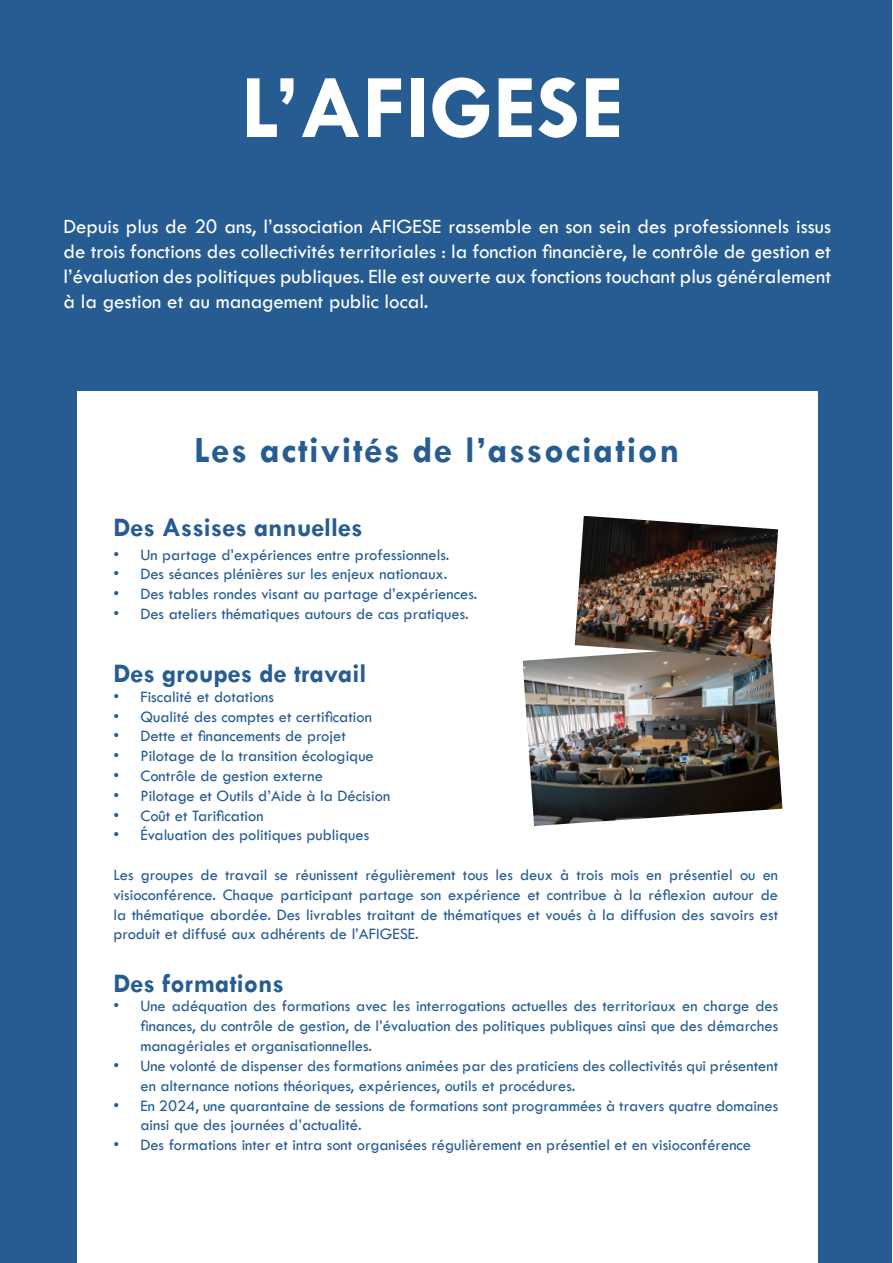
<style>
.page{position:relative;width:893px;height:1263px;background:#fff}
.page>*{position:absolute;margin:0;border:0;box-sizing:border-box;transform-origin:0 0}
.t1{font:700 91.5px "Tw Cen";color:#fff}
.t2{font:700 37.5px "Tw Cen";letter-spacing:.04em;color:#265c92}
.Style_de_paragraphe_2{font:700 27px "Tw Cen";color:#265c92}
.Style_de_paragraphe_1{font:21px/25.2px "Tw Cen";color:#fff;text-align:justify}
.Style_de_paragraphe_1-2{font:16.5px/19.8px "Tw Cen";color:#265c92;text-align:justify}
</style>
<div class="page">
<div style="left:0;top:0;width:892px;height:1263px;background:#265c92"></div>
<div style="left:77px;top:391px;width:740px;height:872px;background:#fff"></div>
<img style="left:523px;top:643px;width:259px;height:183px">
<img style="left:575px;top:516px;width:203px;height:143px">
<p class="t1" style="left:241px;top:53px;width:385px">L’AFIGESE</p>
<p class="Style_de_paragraphe_1" style="left:63px;top:213px;width:769px">Depuis plus de 20 ans, l’association AFIGESE rassemble en son sein des professionnels issus de trois fonctions des collectivités territoriales : la fonction financière, le contrôle de gestion et l’évaluation des politiques publiques. Elle est ouverte aux fonctions touchant plus généralement à la gestion et au management public local.</p>
<p class="t2" style="left:194px;top:427px;width:487px">Les activités de l’association</p>
<p class="Style_de_paragraphe_2" style="left:113px;top:511px;width:251px">Des Assises annuelles</p>
<p class="Style_de_paragraphe_1-2" style="left:113px;top:544px;width:337px">• Un partage d’expériences entre professionnels.</p>
<p class="Style_de_paragraphe_1-2" style="left:113px;top:564px;width:335px">• Des séances plénières sur les enjeux nationaux.</p>
<p class="Style_de_paragraphe_1-2" style="left:113px;top:584px;width:365px">• Des tables rondes visant au partage d’expériences.</p>
<p class="Style_de_paragraphe_1-2" style="left:113px;top:604px;width:357px">• Des ateliers thématiques autours de cas pratiques.</p>
<p class="Style_de_paragraphe_2" style="left:113px;top:657px;width:254px">Des groupes de travail</p>
<p class="Style_de_paragraphe_1-2" style="left:113px;top:687px;width:162px">• Fiscalité et dotations</p>
<p class="Style_de_paragraphe_1-2" style="left:113px;top:706px;width:260px">• Qualité des comptes et certification</p>
<p class="Style_de_paragraphe_1-2" style="left:113px;top:726px;width:234px">• Dette et financements de projet</p>
<p class="Style_de_paragraphe_1-2" style="left:113px;top:746px;width:262px">• Pilotage de la transition écologique</p>
<p class="Style_de_paragraphe_1-2" style="left:113px;top:766px;width:211px">• Contrôle de gestion externe</p>
<p class="Style_de_paragraphe_1-2" style="left:113px;top:786px;width:278px">• Pilotage et Outils d’Aide à la Décision</p>
<p class="Style_de_paragraphe_1-2" style="left:113px;top:805px;width:152px">• Coût et Tarification</p>
<p class="Style_de_paragraphe_1-2" style="left:113px;top:825px;width:257px">• Évaluation des politiques publiques</p>
<p class="Style_de_paragraphe_1-2" style="left:113px;top:865px;width:666px">Les groupes de travail se réunissent régulièrement tous les deux à trois mois en présentiel ou en visioconférence. Chaque participant partage son expérience et contribue à la réflexion autour de la thématique abordée. Des livrables traitant de thématiques et voués à la diffusion des savoirs est produit et diffusé aux adhérents de l’AFIGESE.</p>
<p class="Style_de_paragraphe_2" style="left:113px;top:967px;width:172px">Des formations</p>
<p class="Style_de_paragraphe_1-2" style="left:140px;top:996px;width:639px;text-indent:-27px">• Une adéquation des formations avec les interrogations actuelles des territoriaux en charge des finances, du contrôle de gestion, de l’évaluation des politiques publiques ainsi que des démarches managériales et organisationnelles.</p>
<p class="Style_de_paragraphe_1-2" style="left:140px;top:1056px;width:639px;text-indent:-27px">• Une volonté de dispenser des formations animées par des praticiens des collectivités qui présentent en alternance notions théoriques, expériences, outils et procédures.</p>
<p class="Style_de_paragraphe_1-2" style="left:140px;top:1095px;width:639px;text-indent:-27px">• En 2024, une quarantaine de sessions de formations sont programmées à travers quatre domaines ainsi que des journées d’actualité.</p>
<p class="Style_de_paragraphe_1-2" style="left:113px;top:1135px;width:639px">• Des formations inter et intra sont organisées régulièrement en présentiel et en visioconférence</p>
</div>
